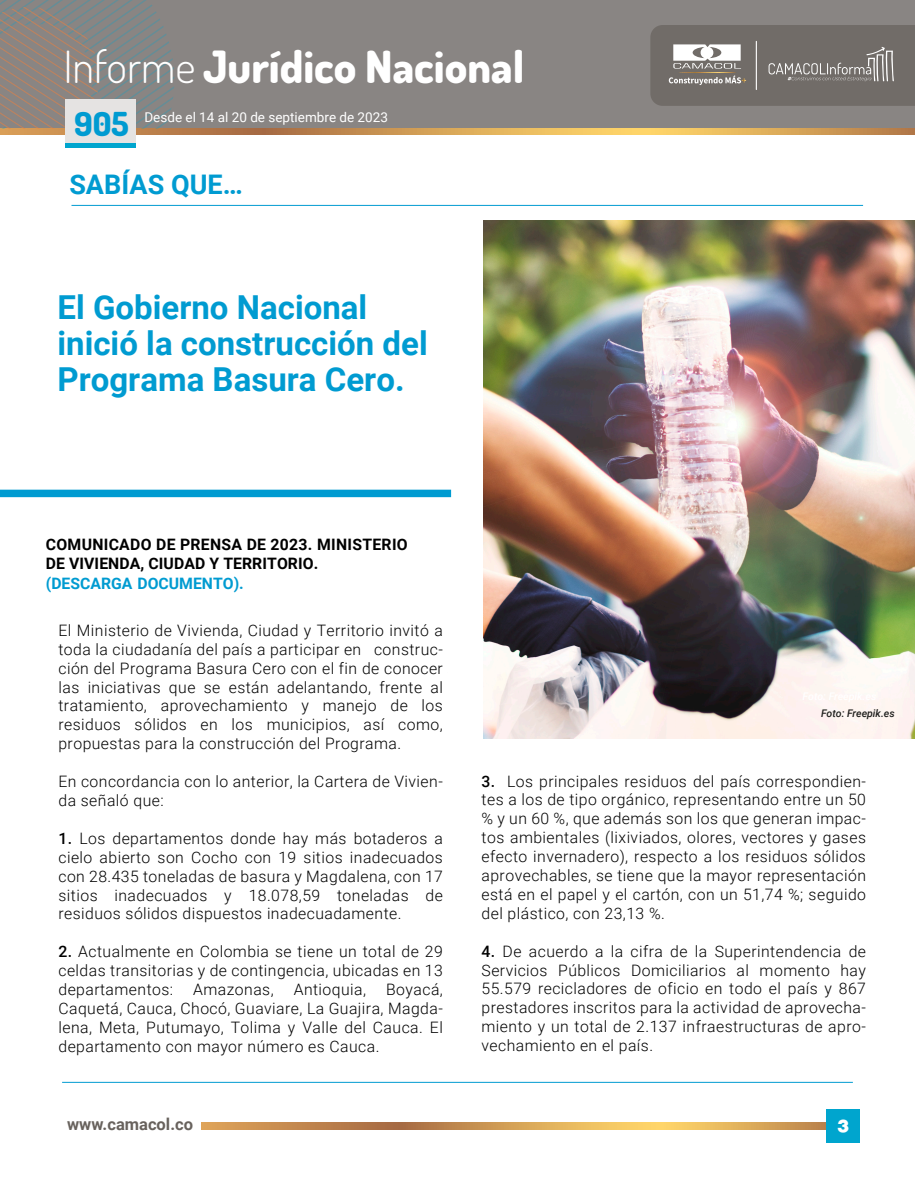
<style>
.page{position:relative;width:915px;height:1191px;background:#fff}
.page>*{position:absolute;margin:0;border:0;box-sizing:border-box;transform-origin:0 0}
.t1{font:44.4px "Dosis";color:#fff}
.t2{font:700 33px/36px "Roboto";color:#009bd1}
.t3{font:33px "Dosis";color:#009bd1}
.t4{font:700 27px "Roboto";color:#009bd1}
.t5{font:900 19.5px "Helvetica";color:#fff}
.t6{font:700 16.5px "Roboto";color:#68625d}
.t7{font:300 15.75px/18.9px "Roboto";letter-spacing:.03em;color:#000;text-align:justify}
.t8{font:700 15.75px/18px "Roboto";letter-spacing:.02em;color:#000}
.t9{font:700 15.75px "Roboto";color:#009bd1}
.t10{font:13.5px "Roboto";color:#fff}
.t11{font:italic 500 10.5px "Roboto";color:#1d1d1b}
.s1{font-weight:500}
</style>
<div class="page">
<svg style="left:201px;top:1122px;width:625px;height:7px;background:#d29e55"></svg>
<div style="left:826px;top:1109px;width:33px;height:34px;background:#00a5ce"></div>
<div style="left:0;top:0;width:914px;height:129px;background:#898583"></div>
<svg style="left:0;top:129px;width:914px;height:6px;background:#d29e56"></svg>
<svg style="left:0;top:0;width:179px;height:129px"></svg>
<div style="left:65px;top:142px;width:71px;height:6px;background:#00a5ce"></div>
<div style="left:65px;top:99px;width:71px;height:43px;background:#e5e3e2"></div>
<div style="left:0;top:489px;width:451px;height:8px;background:#009bd1"></div>
<hr style="left:71px;top:205px;width:791px;height:1px;background:#009bd1">
<hr style="left:62px;top:1082px;width:790px;height:1px;background:#009bd1">
<svg style="left:650px;top:25px;width:264px;height:81px;background:#7d7975"></svg>
<img style="left:483px;top:220px;width:431px;height:519px">
<h1 class="t1" style="left:63px;top:36px;width:462px">Informe Jurídico Nacional</h1>
<h2 class="t3" style="left:74px;top:101px;width:56px">905</h2>
<p class="t10" style="left:144px;top:108px;width:245px">Desde el 14 al 20 de septiembre de 2023</p>
<h3 class="t4" style="left:69px;top:166px;width:175px">SABÍAS QUE…</h3>
<h2 class="t2" style="left:57px;top:288px;width:372px">El Gobierno Nacional inició la construcción del<br>Programa Basura Cero.</h2>
<p class="t8" style="left:46px;top:535px;width:363px">COMUNICADO DE PRENSA DE 2023. MINISTERIO<br>DE VIVIENDA, CIUDAD Y TERRITORIO.</p>
<p class="t9" style="left:46px;top:572px;width:199px">(DESCARGA DOCUMENTO).</p>
<p class="t7" style="left:58px;top:620px;width:386px">El Ministerio de Vivienda, Ciudad y Territorio invitó a toda la ciudadanía del país a participar en construc&shy;ción del Programa Basura Cero con el fin de conocer las iniciativas que se están adelantando, frente al tratamiento, aprovechamiento y manejo de los residuos sólidos en los municipios, así como, propuestas para la construcción del Programa.</p>
<p class="t7" style="left:58px;top:771px;width:386px">En concordancia con lo anterior, la Cartera de Vivien&shy;da señaló que:</p>
<p class="t7" style="left:58px;top:828px;width:386px"><span class="s1">1.</span> Los departamentos donde hay más botaderos a cielo abierto son Cocho con 19 sitios inadecuados con 28.435 toneladas de basura y Magdalena, con 17 sitios inadecuados y 18.078,59 toneladas de residuos sólidos dispuestos inadecuadamente.</p>
<p class="t7" style="left:58px;top:941px;width:386px"><span class="s1">2.</span> Actualmente en Colombia se tiene un total de 29 celdas transitorias y de contingencia, ubicadas en 13 departamentos:</p>
<p class="t7" style="left:58px;top:979px;width:386px;text-indent:327px">Boyacá, Caquetá, Cauca, Chocó, Guaviare, La Guajira, Magda&shy;lena, Meta, Putumayo, Tolima y Valle del Cauca. El departamento con mayor número es Cauca.</p>
<p class="t7" style="left:193px;top:979px;width:82px">Amazonas,</p>
<p class="t7" style="left:293px;top:979px;width:74px">Antioquia,</p>
<p class="t6" style="left:67px;top:1112px;width:127px">www.camacol.co</p>
<p class="t11" style="left:820px;top:706px;width:75px">Foto: Freepik.es</p>
<p class="t7" style="left:481px;top:771px;width:386px"><span class="s1">3.</span> Los principales residuos del país correspondien&shy;tes a los de tipo orgánico, representando entre un 50 % y un 60 %, que además son los que generan impac&shy;tos ambientales (lixiviados, olores, vectores y gases efecto invernadero), respecto a los residuos sólidos aprovechables, se tiene que la mayor representación está en el papel y el cartón, con un 51,74 %; seguido del plástico, con 23,13 %.</p>
<p class="t7" style="left:481px;top:941px;width:386px"><span class="s1">4.</span> De acuerdo a la cifra de la Superintendencia de Servicios Públicos Domiciliarios al momento hay 55.579 recicladores de oficio en todo el país y 867 prestadores inscritos para la actividad de aprovecha&shy;miento y un total de 2.137 infraestructuras de apro&shy;vechamiento en el país.</p>
<p class="t5" style="left:837px;top:1118px;width:13px">3</p>
</div>
